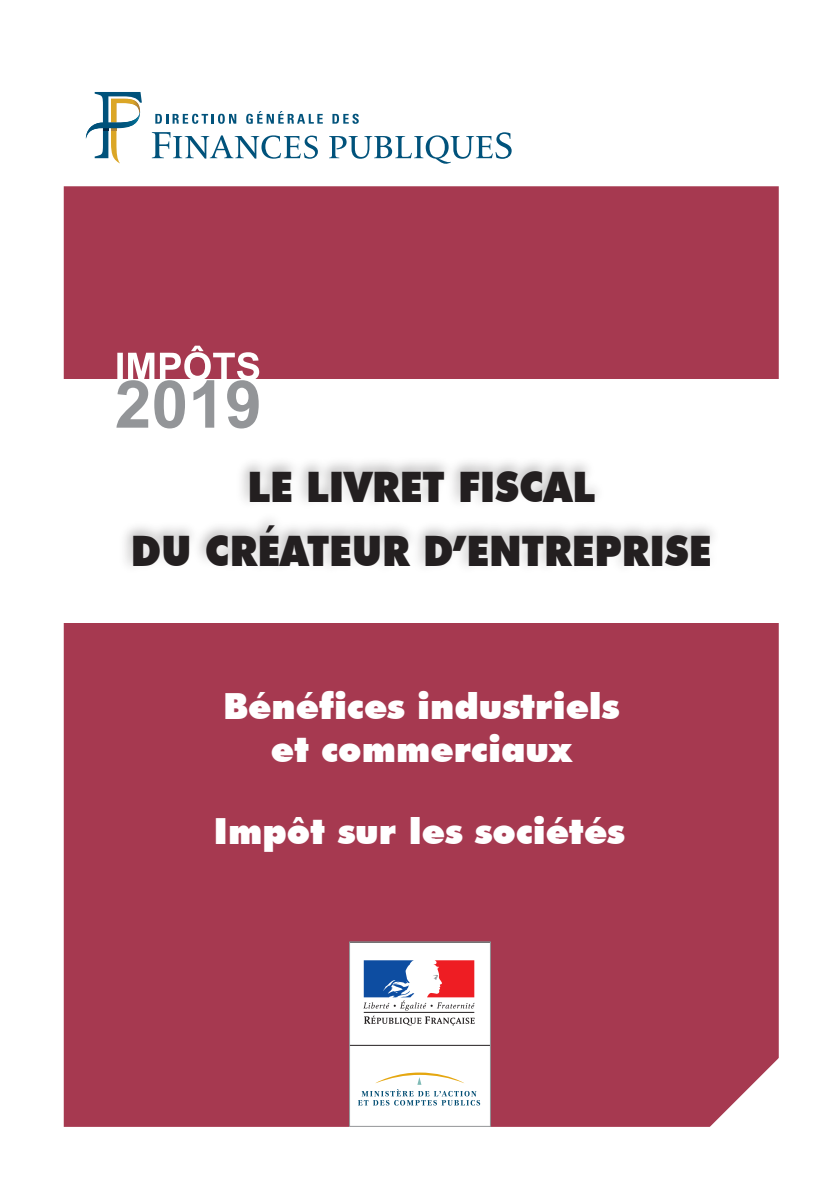
<style>
.page{position:relative;width:840px;height:1191px;background:#fff}
.page>*{position:absolute;margin:0;border:0;box-sizing:border-box;transform-origin:0 0}
.t1{font:700 66px "Arial";color:#939598}
.t2{font:900 42px/64px "Futura BT";color:#231f20;text-align:center;scale:.92 1}
.t3{font:900 36px/43.2px "Futura BT";color:#fff;text-align:center}
</style>
<div class="page">
<div style="left:64px;top:186px;width:714px;height:940px;background:#a63950"></div>
<svg style="left:698px;top:1042px;width:81px;height:85px"></svg>
<div style="left:54px;top:379px;width:731px;height:244px;background:#fff"></div>
<div style="left:116px;top:455px;width:605px;height:121px;background:#231f20;opacity:.4"></div>
<svg style="left:117px;top:346px;width:142px;height:33px"></svg>
<svg style="left:86px;top:92px;width:56px;height:71px"></svg>
<svg style="left:152px;top:132px;width:166px;height:27px"></svg>
<svg style="left:329px;top:132px;width:182px;height:32px"></svg>
<svg style="left:155px;top:114px;width:81px;height:10px"></svg>
<svg style="left:246px;top:111px;width:76px;height:13px"></svg>
<svg style="left:332px;top:114px;width:26px;height:10px"></svg>
<svg style="left:351px;top:943px;width:137px;height:181px"></svg>
<div style="left:349px;top:941px;width:141px;height:185px;border:1px solid #939598"></div>
<p class="t1" style="left:115px;top:358px;width:148px">2019</p>
<p class="t2" style="left:131px;top:455px;width:632px">LE LIVRET FISCAL<br>DU CRÉATEUR D’ENTREPRISE</p>
<p class="t3" style="left:223px;top:684px;width:398px">Bénéfices industriels et commerciaux</p>
<p class="t3" style="left:213px;top:809px;width:412px">Impôt sur les sociétés</p>
</div>
